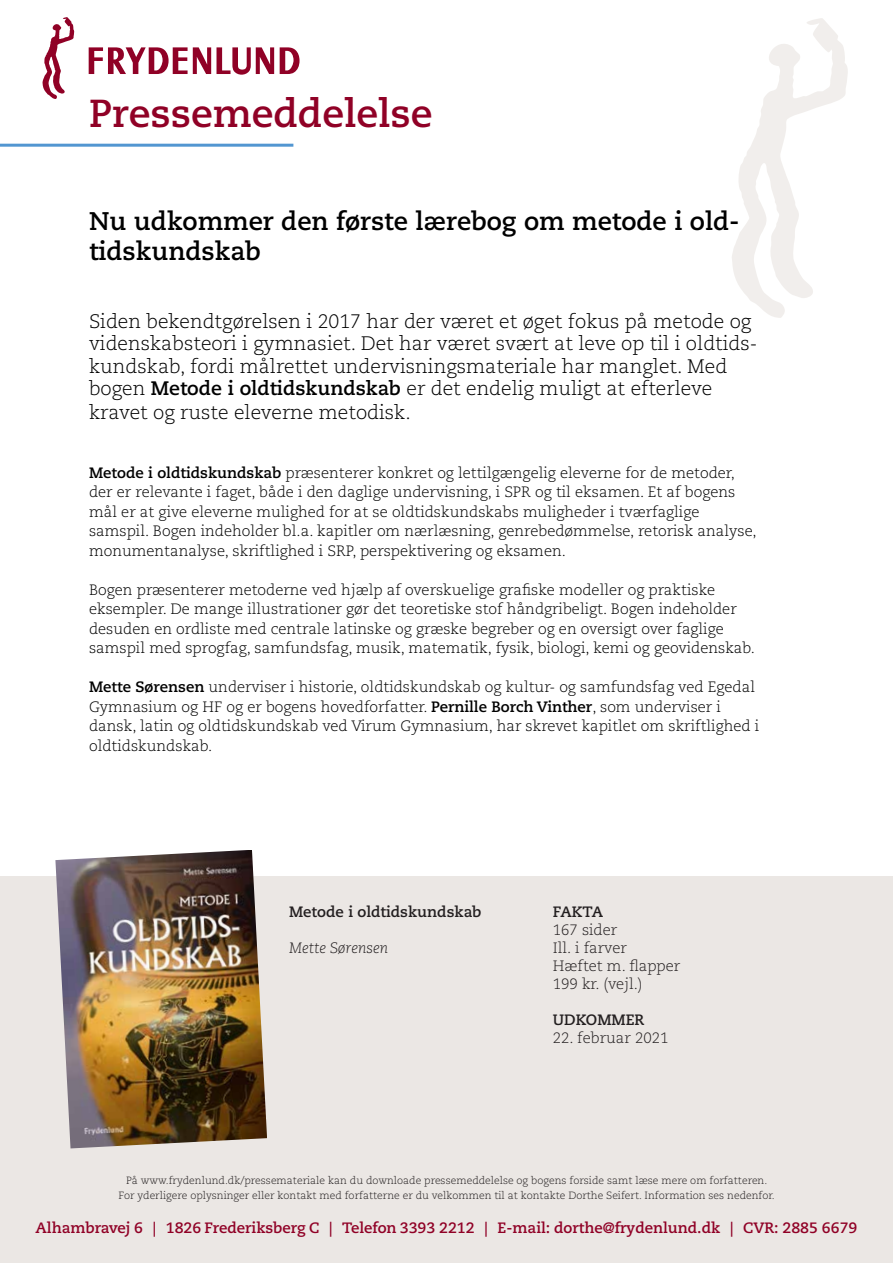
<style>
.page{position:relative;width:893px;height:1263px;background:#fff}
.page>*{position:absolute;margin:0;border:0;box-sizing:border-box;transform-origin:0 0}
.t1{font:700 39px "Caecilia LT Std";color:#900126}
.t2{font:700 25.5px/30.6px "Caecilia LT Std";color:#000}
.t3{font:300 19.5px/23px "Caecilia LT Std";color:#000}
.t4{font:300 15px/19.5px "Caecilia LT Std";color:#000}
.t5{font:700 15px "Caecilia LT Std";color:#900126}
.t6{font:300 15px/18px "Caecilia LT Std";color:#231f20}
.t7{font:700 15px "Caecilia LT Std";color:#231f20}
.t8{font:italic 300 15px "Caecilia LT Std";color:#231f20}
.t9{font:300 10.5px/15px "Caecilia LT Std";color:#231f20;text-align:center}
.s1{font-weight:700}
</style>
<div class="page">
<svg style="left:732px;top:18px;width:116px;height:300px"></svg>
<hr style="left:0;top:144px;width:293px;height:3px;background:#5296d1">
<div style="left:0;top:876px;width:893px;height:387px;background:#ebe7e4"></div>
<svg style="left:43px;top:17px;width:32px;height:82px"></svg>
<svg style="left:89px;top:47px;width:122px;height:27px"></svg>
<svg style="left:217px;top:47px;width:57px;height:28px"></svg>
<svg style="left:280px;top:47px;width:20px;height:27px"></svg>
<img style="left:55px;top:850px;width:212px;height:298px">
<h1 class="t1" style="left:89px;top:91px;width:345px">Pressemeddelelse</h1>
<h2 class="t2" style="left:89px;top:206px;width:649px">Nu udkommer den første lærebog om metode i old&shy;tidskundskab</h2>
<p class="t3" style="left:89px;top:310px;width:670px">Siden bekendtgørelsen i 2017 har der været et øget fokus på metode og videnskabsteori i gymnasiet. Det har været svært at leve op til i oldtids&shy;kundskab, fordi målrettet undervisningsmateriale har manglet. Med bogen <span class="s1">Metode i oldtidskundskab</span> er det endelig muligt at efterleve kravet og ruste eleverne metodisk.</p>
<p class="t4" style="left:89px;top:463px;width:669px"><span class="s1">Metode i oldtidskundskab</span> præsenterer konkret og lettilgængelig eleverne for de metoder, der er relevante i faget, både i den daglige undervisning, i SPR og til eksamen. Et af bogens mål er at give eleverne mulighed for at se oldtidskundskabs muligheder i tværfaglige samspil. Bogen indeholder bl.a. kapitler om nærlæsning, genrebedømmelse, retorisk analyse, monumentanalyse, skriftlighed i SRP, perspektivering og eksamen.</p>
<p class="t4" style="left:89px;top:580px;width:667px">Bogen præsenterer metoderne ved hjælp af overskuelige grafiske modeller og praktiske eksempler. De mange illustrationer gør det teoretiske stof håndgribeligt. Bogen indeholder desuden en ordliste med centrale latinske og græske begreber og en oversigt over faglige samspil med sprogfag, samfundsfag, musik, matematik, fysik, biologi, kemi og geovidenskab.</p>
<p class="t4" style="left:89px;top:678px;width:672px"><span class="s1">Mette Sørensen</span> underviser i historie, oldtidskundskab og kultur- og samfundsfag ved Egedal Gymnasium og HF og er bogens hovedforfatter. <span class="s1">Pernille Borch Vinther</span>, som underviser i dansk, latin og oldtidskundskab ved Virum Gymnasium, har skrevet kapitlet om skriftlighed i oldtidskundskab.</p>
<p class="t7" style="left:289px;top:903px;width:194px">Metode i oldtidskundskab</p>
<p class="t8" style="left:289px;top:939px;width:100px">Mette Sørensen</p>
<p class="t7" style="left:553px;top:903px;width:52px">FAKTA</p>
<p class="t6" style="left:553px;top:921px;width:129px">167 sider<br>Ill. i farver<br>Hæftet m. flapper<br>199 kr. (vejl.)</p>
<p class="t7" style="left:553px;top:1011px;width:93px">UDKOMMER</p>
<p class="t6" style="left:553px;top:1029px;width:117px">22. februar 2021</p>
<p class="t9" style="left:118px;top:1173px;width:658px">På www.frydenlund.dk/pressemateriale kan du downloade pressemeddelelse og bogens forside samt læse mere om forfatteren.<br>For yderligere oplysninger eller kontakt med forfatterne er du velkommen til at kontakte Dorthe Seifert. Information ses nedenfor.</p>
<p class="t5" style="left:36px;top:1218px;width:823px">Alhambravej 6 | 1826 Frederiksberg C | Telefon 3393 2212 | E-mail: dorthe@frydenlund.dk | CVR: 2885 6679</p>
</div>
